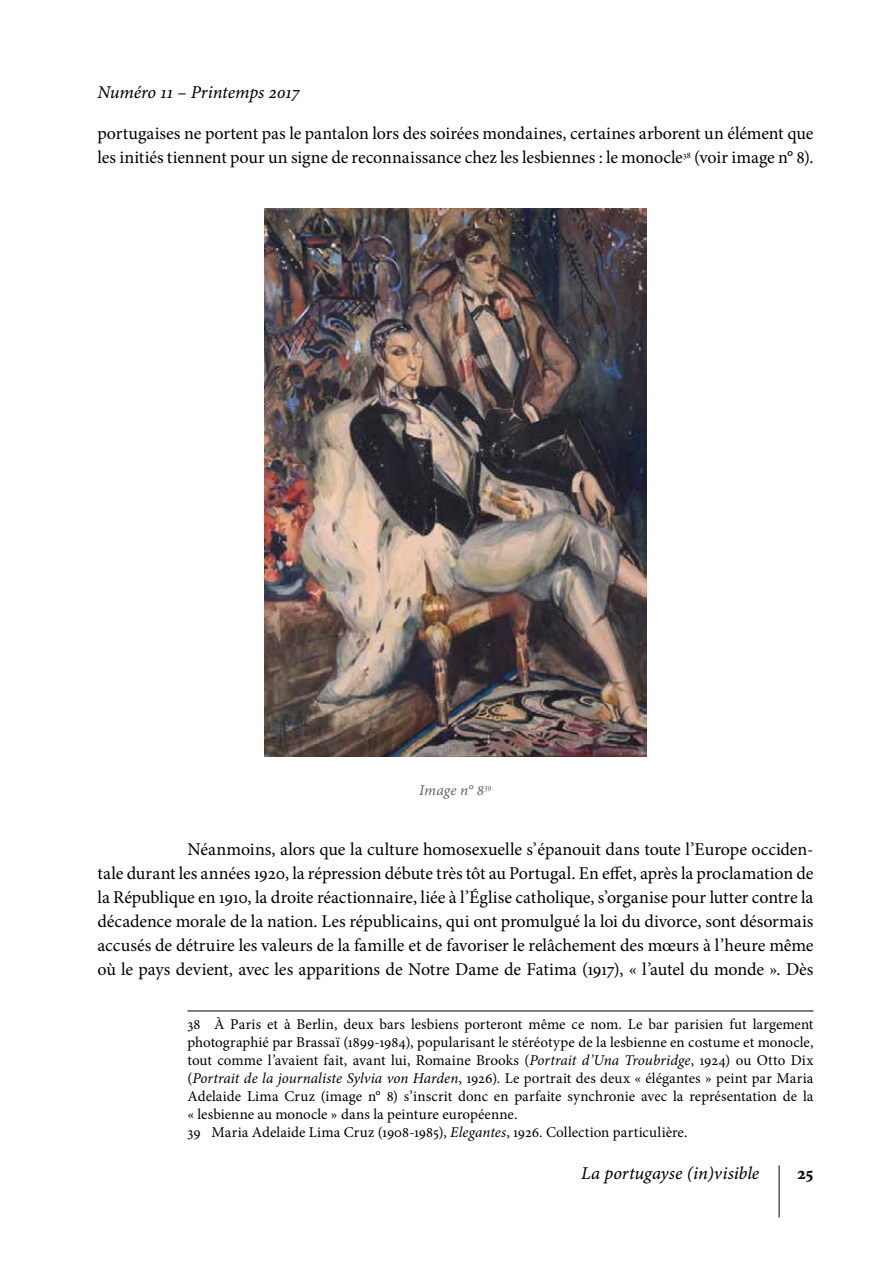
<style>
.page{position:relative;width:893px;height:1263px;background:#fff}
.page>*{position:absolute;margin:0;border:0;box-sizing:border-box;transform-origin:0 0}
.t1{font:18px/24px "Minion Pro";letter-spacing:-.015em;color:#000}
.t2{font:18px "Minion Pro It Capt";letter-spacing:-.005em;color:#000}
.t3{font:18px "Minion Pro Bold Capt";color:#000}
.t4{font:15px/18px "Minion Pro";color:#000}
.t5{font:15px "Minion Pro It Capt";color:#636466}
.s1{font-style:italic}
</style>
<div class="page">
<hr style="left:779px;top:1165px;width:1px;height:52px;background:#000">
<img style="left:264px;top:208px;width:382px;height:548px">
<hr style="left:188px;top:1010px;width:625px;height:1px;background:#000">
<p class="t2" style="left:98px;top:81px;width:204px">Numéro 11 – Printemps 2017</p>
<p class="t1" style="left:98px;top:121px;width:717px">portugaises ne portent pas le pantalon lors des soirées mondaines, certaines arborent un élément que les initiés tiennent pour un signe de reconnaissance chez les lesbiennes : le monocle<sup>38</sup> (voir image n° 8).</p>
<p class="t5" style="left:419px;top:781px;width:74px">Image n° 8<sup>39</sup></p>
<p class="t1" style="left:98px;top:837px;width:717px;text-align:justify;text-indent:90px">Néanmoins, alors que la culture homosexuelle s’épanouit dans toute l’Europe occiden&shy;tale durant les années 1920, la répression débute très tôt au Portugal. En effet, après la proclamation de la République en 1910, la droite réactionnaire, liée à l’Église catholique, s’organise pour lutter contre la décadence morale de la nation. Les républicains, qui ont promulgué la loi du divorce, sont désormais accusés de détruire les valeurs de la famille et de favoriser le relâchement des mœurs à l’heure même où le pays devient, avec les apparitions de Notre Dame de Fatima (1917), « l’autel du monde ». Dès</p>
<p class="t4" style="left:188px;top:1015px;width:627px">38 À Paris et à Berlin, deux bars lesbiens porteront même ce nom. Le bar parisien fut largement photographié par Brassaï (1899-1984), popularisant le stéréotype de la lesbienne en costume et monocle, tout comme l’avaient fait, avant lui, Romaine Brooks (<span class="s1">Portrait d’Una Troubridge</span>, 1924) ou Otto Dix (<span class="s1">Portrait de la journaliste Sylvia von Harden</span>, 1926). Le portrait des deux « élégantes » peint par Maria Adelaide Lima Cruz (image n° 8) s’inscrit donc en parfaite synchronie avec la représentation de la « lesbienne au monocle » dans la peinture européenne.<br>39 Maria Adelaide Lima Cruz (1908-1985), <span class="s1">Elegantes</span>, 1926. Collection particulière.</p>
<p class="t2" style="left:581px;top:1162px;width:180px">La portugayse (in)visible</p>
<p class="t3" style="left:797px;top:1162px;width:18px">25</p>
</div>
